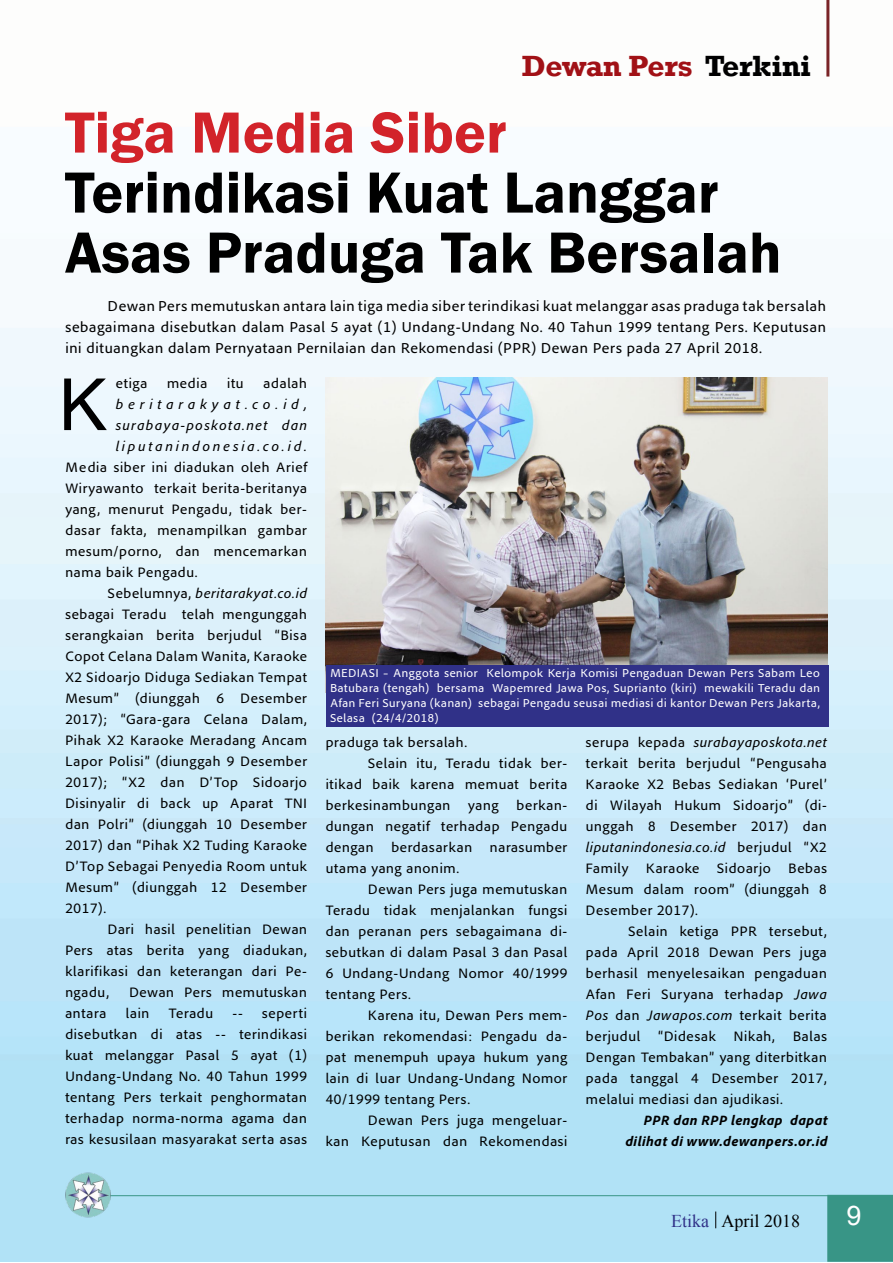
<style>
.page{position:relative;width:893px;height:1263px;background:#fff}
.page>*{position:absolute;margin:0;border:0;box-sizing:border-box;transform-origin:0 0}
.t1{font:72px "Arial";color:#000}
.t2{font:600 60px/60px "Franklin Gothic";color:#000}
.t3{font:600 60px "Franklin Gothic";color:#d2232a}
.t4{font:700 30px "Rockwell";letter-spacing:-.01em;color:#a11116}
.t5{font:27px "Arial";color:#fff}
.t6{font:18px "Times New Roman";color:#000}
.t7{font:15px/21px "Adobe Clean UI";color:#000;text-align:justify}
.t8{font:14.25px/21px "Adobe Clean UI";color:#000;text-align:justify}
.t9{font:italic 14.25px/21px "Adobe Clean UI";letter-spacing:.155em;color:#000;text-align:justify}
.t10{font:italic 700 14.25px/21px "Adobe Clean UI";color:#000;text-align:right}
.t11{font:12px/15px "Adobe Clean UI";color:#fff;text-align:justify}
.s1{color:#000}
.s2{font-style:italic}
.s3{color:#303188}
</style>
<div class="page">
<img style="left:0;top:0;width:893px;height:1262px">
<svg style="left:715px;top:1211px;width:1px;height:17px"></svg>
<hr style="left:109px;top:1195px;width:784px;height:1px;background:#389586">
<div style="left:827px;top:1196px;width:66px;height:66px;background:#389586"></div>
<img style="left:65px;top:1173px;width:46px;height:44px">
<img style="left:326px;top:378px;width:502px;height:288px">
<hr style="left:826px;top:0;width:3px;height:77px;background:#7a2427">
<div style="left:326px;top:666px;width:503px;height:61px;background:#303188"></div>
<h3 class="t4" style="left:522px;top:47px;width:290px">Dewan Pers <span class="s1">Terkini</span></h3>
<h2 class="t3" style="left:65px;top:96px;width:443px">Tiga Media Siber</h2>
<h2 class="t2" style="left:65px;top:163px;width:718px">Terindikasi Kuat Langgar<br>Asas Praduga Tak Bersalah</h2>
<p class="t7" style="left:65px;top:295px;width:763px;text-indent:43px">Dewan Pers memutuskan antara lain tiga media siber terindikasi kuat melanggar asas praduga tak bersalah sebagaimana disebutkan dalam Pasal 5 ayat (1) Undang-Undang No. 40 Tahun 1999 tentang Pers. Keputusan ini dituangkan dalam Pernyataan Pernilaian dan Rekomendasi (PPR) Dewan Pers pada 27 April 2018.</p>
<p class="t8" style="left:115px;top:372px;width:34px">etiga</p>
<p class="t8" style="left:167px;top:372px;width:42px">media</p>
<p class="t8" style="left:227px;top:372px;width:19px">itu</p>
<p class="t8" style="left:263px;top:372px;width:46px">adalah</p>
<p class="t9" style="left:115px;top:393px;width:193px">beritarakyat.co.id, surabaya-poskota.net dan liputanindonesia.co.id.</p>
<p class="t8" style="left:65px;top:456px;width:244px">Media siber ini diadukan oleh Arief Wiryawanto terkait berita-beritanya yang, menurut Pengadu, tidak ber&shy;dasar fakta, menampilkan gambar mesum/porno, dan mencemarkan nama baik Pengadu.</p>
<p class="t8" style="left:65px;top:582px;width:244px;text-indent:43px">Sebelumnya, <span class="s2">beritarakyat.co.id </span>sebagai Teradu telah mengunggah serangkaian berita berjudul “Bisa Copot Celana Dalam Wanita, Karaoke X2 Sidoarjo Diduga Sediakan Tempat Mesum” (diunggah 6 Desember 2017); “Gara-gara Celana Dalam, Pihak X2 Karaoke Meradang Ancam Lapor Polisi” (diunggah 9 Desember 2017); “X2 dan D’Top Sidoarjo Disinyalir di back up Aparat TNI dan Polri” (diunggah 10 Desember 2017) dan “Pihak X2 Tuding Karaoke D’Top Sebagai Penyedia Room untuk Mesum” (diunggah 12 Desember 2017).</p>
<p class="t8" style="left:65px;top:919px;width:244px;text-indent:43px">Dari hasil penelitian Dewan Pers atas berita yang diadukan, klarifikasi dan keterangan dari Pe&shy;ngadu,</p>
<h1 class="t1" style="left:59px;top:358px;width:50px">K</h1>
<p class="t8" style="left:129px;top:982px;width:180px">Dewan Pers memutuskan</p>
<p class="t8" style="left:65px;top:1003px;width:244px;text-indent:197px">seperti disebutkan di atas -- terindikasi kuat melanggar Pasal 5 ayat (1)<br>Undang-Undang No. 40 Tahun 1999 tentang Pers terkait penghormatan terhadap norma-norma agama dan ras kesusilaan masyarakat serta asas</p>
<p class="t8" style="left:65px;top:1003px;width:43px">antara</p>
<p class="t8" style="left:126px;top:1003px;width:26px">lain</p>
<p class="t8" style="left:169px;top:1003px;width:46px">Teradu</p>
<p class="t8" style="left:232px;top:1003px;width:12px">--</p>
<p class="t11" style="left:330px;top:666px;width:492px">MEDIASI – Anggota senior Kelompok Kerja Komisi Pengaduan Dewan Pers Sabam Leo Batubara (tengah) bersama Wapemred Jawa Pos, Suprianto (kiri) mewakili Teradu dan Afan Feri Suryana (kanan) sebagai Pengadu seusai mediasi di kantor Dewan Pers Jakarta, Selasa (24/4/2018)</p>
<p class="t8" style="left:325px;top:731px;width:144px">praduga tak bersalah.</p>
<p class="t8" style="left:368px;top:752px;width:201px">Selain itu, Teradu tidak ber-</p>
<p class="t8" style="left:325px;top:773px;width:244px">itikad baik karena memuat berita</p>
<p class="t8" style="left:325px;top:794px;width:244px">berkesinambungan yang berkan-</p>
<p class="t8" style="left:325px;top:815px;width:244px">dungan negatif terhadap Pengadu</p>
<p class="t8" style="left:325px;top:836px;width:244px">dengan berdasarkan narasumber</p>
<p class="t8" style="left:325px;top:857px;width:136px">utama yang anonim.</p>
<p class="t8" style="left:368px;top:878px;width:201px">Dewan Pers juga memutuskan</p>
<p class="t8" style="left:325px;top:899px;width:244px">Teradu tidak menjalankan fungsi</p>
<p class="t8" style="left:325px;top:920px;width:244px">dan peranan pers sebagaimana di-</p>
<p class="t8" style="left:325px;top:941px;width:244px">sebutkan di dalam Pasal 3 dan Pasal</p>
<p class="t8" style="left:325px;top:962px;width:244px">6 Undang-Undang Nomor 40/1999</p>
<p class="t8" style="left:325px;top:983px;width:87px">tentang Pers.</p>
<p class="t8" style="left:368px;top:1004px;width:201px">Karena itu, Dewan Pers mem-</p>
<p class="t8" style="left:325px;top:1025px;width:244px">berikan rekomendasi: Pengadu da-</p>
<p class="t8" style="left:325px;top:1046px;width:244px">pat menempuh upaya hukum yang</p>
<p class="t8" style="left:325px;top:1067px;width:244px">lain di luar Undang-Undang Nomor</p>
<p class="t8" style="left:325px;top:1088px;width:147px">40/1999 tentang Pers.</p>
<p class="t8" style="left:368px;top:1109px;width:201px">Dewan Pers juga mengeluar-</p>
<p class="t8" style="left:325px;top:1130px;width:244px">kan Keputusan dan Rekomendasi</p>
<p class="t8" style="left:586px;top:731px;width:243px">serupa kepada <span class="s2">surabayaposkota.net </span>terkait berita berjudul “Pengusaha Karaoke X2 Bebas Sediakan ‘Purel’ di Wilayah Hukum Sidoarjo” (di&shy;unggah 8 Desember 2017) dan <span class="s2">liputanindonesia.co.id</span> berjudul “X2<br>Family Karaoke Sidoarjo Bebas Mesum dalam room” (diunggah 8<br>Desember 2017).</p>
<p class="t8" style="left:586px;top:920px;width:243px;text-indent:43px">Selain ketiga PPR tersebut, pada April 2018 Dewan Pers juga berhasil menyelesaikan pengaduan Afan Feri Suryana terhadap <span class="s2">Jawa Pos</span> dan <span class="s2">Jawapos.com</span> terkait berita berjudul “Didesak Nikah, Balas Dengan Tembakan” yang diterbitkan pada tanggal 4 Desember 2017, melalui mediasi dan ajudikasi.</p>
<p class="t10" style="left:624px;top:1109px;width:204px">PPR dan RPP lengkap dapat dilihat di www.dewanpers.or.id</p>
<p class="t6" style="left:671px;top:1208px;width:130px"><span class="s3">Etika</span> April 2018</p>
<h3 class="t5" style="left:846px;top:1198px;width:17px">9</h3>
</div>
